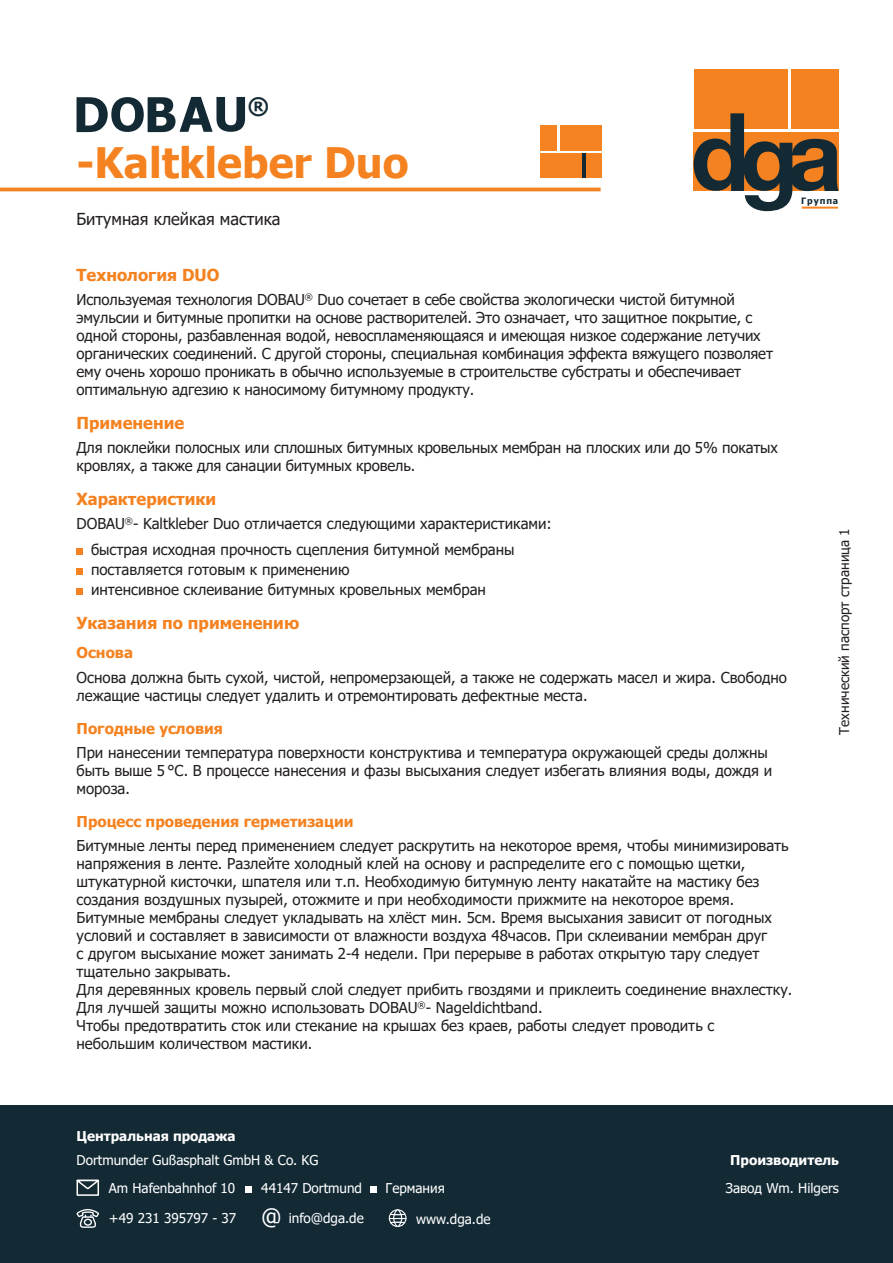
<style>
.page{position:relative;width:893px;height:1263px;background:#fff}
.page>*{position:absolute;margin:0;border:0;box-sizing:border-box;transform-origin:0 0}
.t1{font:700 42px "Tahoma";color:#f58220}
.t2{font:700 22.8px "Tahoma";color:#132a35}
.t3{font:700 16.5px "Tahoma";color:#f58220}
.t4{font:16.5px "Tahoma";color:#231f20}
.t5{font:15px/18px "Tahoma";color:#231f20}
.t6{font:700 15px "Tahoma";color:#f58220}
.t7{font:13.5px/28.2px "Tahoma";color:#fff}
.t8{font:700 13.5px "Tahoma";color:#fff}
.t9{font:13.5px "Tahoma";color:#231f20}
.t10{font:700 8.85px "Tahoma";letter-spacing:.1em;color:#132a35}
.s1{font-size:22.5px}
</style>
<div class="page">
<div style="left:694px;top:69px;width:93px;height:59px;background:#f58220"></div>
<div style="left:791px;top:69px;width:48px;height:59px;background:#f58220"></div>
<svg style="left:694px;top:113px;width:145px;height:98px"></svg>
<hr style="left:0;top:188px;width:601px;height:3px;background:#f58220">
<div style="left:541px;top:125px;width:16px;height:25px;background:#f58322"></div>
<div style="left:560px;top:125px;width:41px;height:25px;background:#f58322"></div>
<div style="left:541px;top:153px;width:41px;height:25px;background:#f58322"></div>
<div style="left:585px;top:153px;width:16px;height:25px;background:#f58322"></div>
<hr style="left:582px;top:153px;width:3px;height:25px;background:#132a35">
<svg style="left:77px;top:548px;width:6px;height:6px"></svg>
<svg style="left:77px;top:568px;width:6px;height:6px"></svg>
<svg style="left:77px;top:588px;width:6px;height:6px"></svg>
<svg style="left:77px;top:97px;width:168px;height:35px"></svg>
<div style="left:0;top:1106px;width:893px;height:157px;background:#132a35"></div>
<svg style="left:77px;top:1180px;width:22px;height:16px"></svg>
<div style="left:245px;top:1186px;width:6px;height:7px;background:#fff"></div>
<svg style="left:77px;top:1209px;width:22px;height:19px"></svg>
<div style="left:371px;top:1186px;width:6px;height:7px;background:#fff"></div>
<div style="left:389px;top:1209px;width:17px;height:18px;border:1px solid #fff;border-radius:50%"></div>
<div style="left:393px;top:1209px;width:9px;height:18px;border:1px solid #fff;border-radius:50%"></div>
<svg style="left:389px;top:1212px;width:17px;height:12px"></svg>
<h2 class="t2" style="left:248px;top:91px;width:23px">®</h2>
<h1 class="t1" style="left:77px;top:133px;width:334px">-Kaltkleber Duo</h1>
<p class="t4" style="left:77px;top:208px;width:206px">Битумная клейкая мастика</p>
<p class="t3" style="left:77px;top:263px;width:144px">Технология DUO</p>
<p class="t5" style="left:77px;top:291px;width:698px">Используемая технология DOBAU<sup>®</sup> Duo сочетает в себе свойства экологически чистой битумной эмульсии и битумные пропитки на основе растворителей. Это означает, что защитное покрытие, с одной стороны, разбавленная водой, невоспламеняющаяся и имеющая низкое содержание летучих органических соединений. С другой стороны, специальная комбинация эффекта вяжущего позволяет ему очень хорошо проникать в обычно используемые в строительстве субстраты и обеспечивает оптимальную адгезию к наносимому битумному продукту.</p>
<p class="t3" style="left:77px;top:411px;width:109px">Применение</p>
<p class="t5" style="left:77px;top:439px;width:703px">Для поклейки полосных или сплошных битумных кровельных мембран на плоских или до 5% покатых кровлях, а также для санации битумных кровель.</p>
<p class="t3" style="left:77px;top:487px;width:141px">Характеристики</p>
<p class="t5" style="left:91px;top:511px;width:462px;line-height:26.4px;text-indent:-14px">DOBAU<sup>®</sup>- Kaltkleber Duo отличается следующими характеристиками: быстрая исходная прочность сцепления битумной мембраны</p>
<p class="t5" style="left:91px;top:561px;width:396px;line-height:20px">поставляется готовым к применению<br>интенсивное склеивание битумных кровельных мембран</p>
<p class="t3" style="left:77px;top:612px;width:224px">Указания по применению</p>
<p class="t6" style="left:77px;top:642px;width:58px">Основа</p>
<p class="t5" style="left:77px;top:669px;width:712px">Основа должна быть сухой, чистой, непромерзающей, а также не содержать масел и жира. Свободно лежащие частицы следует удалить и отремонтировать дефектные места.</p>
<p class="t6" style="left:77px;top:718px;width:148px">Погодные условия</p>
<p class="t5" style="left:77px;top:744px;width:697px">При нанесении температура поверхности конструктива и температура окружающей среды должны быть выше 5 °C. В процессе нанесения и фазы высыхания следует избегать влияния воды, дождя и мороза.</p>
<p class="t6" style="left:77px;top:811px;width:279px">Процесс проведения герметизации</p>
<p class="t5" style="left:77px;top:837px;width:717px">Битумные ленты перед применением следует раскрутить на некоторое время, чтобы минимизировать напряжения в ленте. Разлейте холодный клей на основу и распределите его с помощью щетки, штукатурной кисточки, шпателя или т.п. Необходимую битумную ленту накатайте на мастику без создания воздушных пузырей, отожмите и при необходимости прижмите на некоторое время.<br>Битумные мембраны следует укладывать на хлёст мин. 5см. Время высыхания зависит от погодных условий и составляет в зависимости от влажности воздуха 48часов. При склеивании мембран друг<br>с другом высыхание может занимать 2-4 недели. При перерыве в работах открытую тару следует тщательно закрывать.<br>Для деревянных кровель первый слой следует прибить гвоздями и приклеить соединение внахлестку.<br>Для лучшей защиты можно использовать DOBAU<sup>®</sup>- Nageldichtband.<br>Чтобы предотвратить сток или стекание на крышах без краев, работы следует проводить с небольшим количеством мастики.</p>
<p class="t10" style="left:801px;top:195px;width:38px">Группа</p>
<p class="t9" style="left:835px;top:735px;width:208px;rotate:-90deg">Технический паспорт страница 1</p>
<p class="t8" style="left:77px;top:1127px;width:160px">Центральная продажа</p>
<p class="t7" style="left:109px;top:1146px;width:211px;text-indent:-32px">Dortmunder Gußasphalt GmbH &amp; Co. KG<br>Am Hafenbahnhof 10</p>
<p class="t7" style="left:261px;top:1175px;width:102px">44147 Dortmund</p>
<p class="t7" style="left:109px;top:1205px;width:256px">+49 231 395797 - 37 <span class="s1">@</span> info@dga.de</p>
<p class="t7" style="left:385px;top:1175px;width:61px">Германия</p>
<p class="t7" style="left:416px;top:1205px;width:76px">www.dga.de</p>
<p class="t8" style="left:730px;top:1150px;width:110px">Производитель</p>
<p class="t7" style="left:726px;top:1175px;width:115px">Завод Wm. Hilgers</p>
</div>
